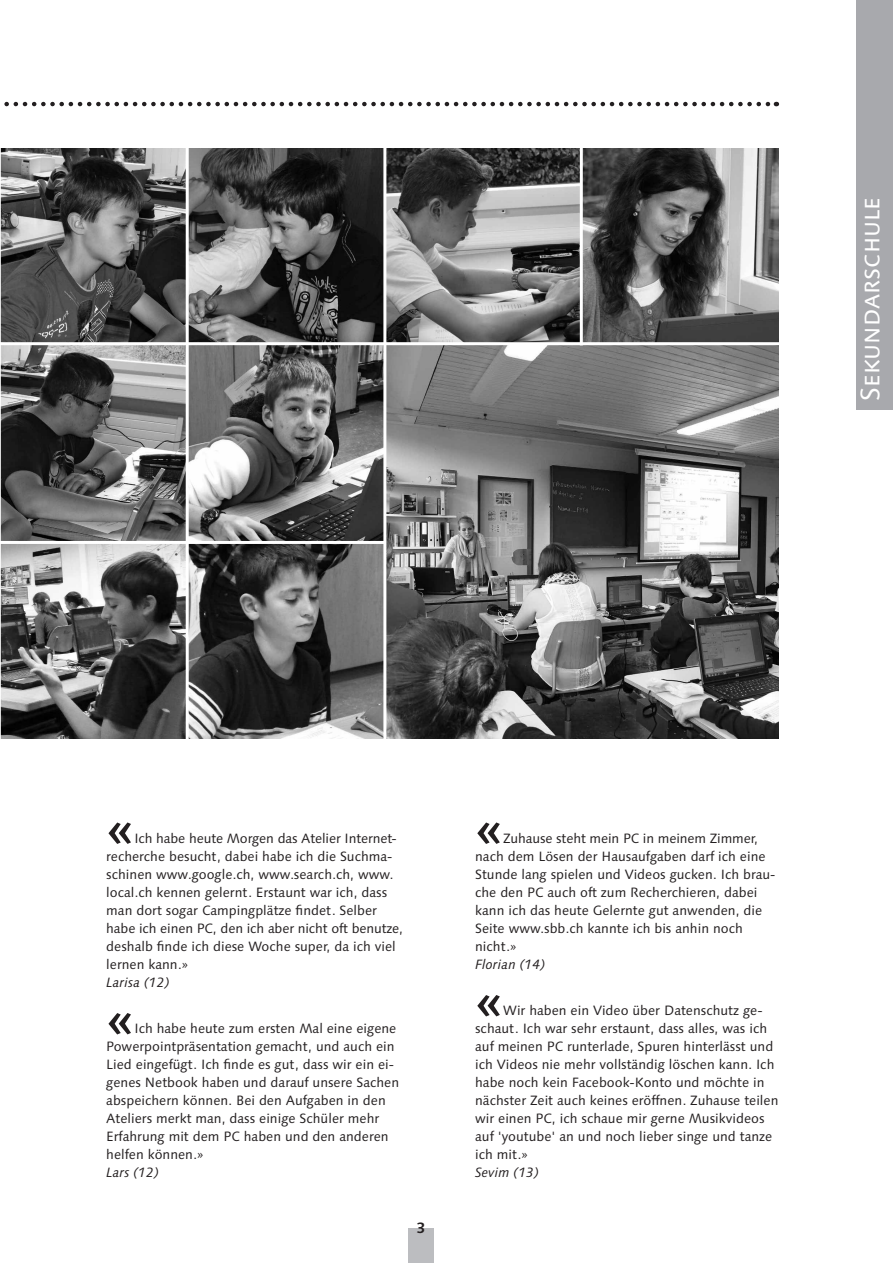
<style>
.page{position:relative;width:893px;height:1263px;background:#fff}
.page>*{position:absolute;margin:0;border:0;box-sizing:border-box;transform-origin:0 0}
.t1{font:700 54px "Linotype Syntax";color:#231f20}
.t2{font:27px "Linotype Syntax SC";color:#fff}
.t3{font:700 15px "Linotype Syntax";color:#231f20}
.t4{font:13.5px/18px "Linotype Syntax";color:#231f20}
.t5{font:italic 13.5px "Linotype Syntax";color:#231f20}
</style>
<div class="page">
<div style="left:408px;top:1228px;width:26px;height:35px;background:#bcbdc0"></div>
<svg style="left:4px;top:102px;width:773px;height:4px"></svg>
<img style="left:1px;top:148px;width:382px;height:194px">
<img style="left:386px;top:148px;width:393px;height:590px">
<img style="left:1px;top:345px;width:382px;height:196px">
<img style="left:1px;top:544px;width:382px;height:194px">
<div style="left:856px;top:0;width:37px;height:410px;background:#a8a9ad"></div>
<hr style="left:186px;top:137px;width:3px;height:602px;background:#fff">
<hr style="left:580px;top:133px;width:3px;height:212px;background:#fff">
<hr style="left:0;top:342px;width:825px;height:3px;background:#fff">
<h2 class="t2" style="left:854px;top:401px;width:205px;rotate:-90deg">Sekundarschule</h2>
<h1 class="t1" style="left:106px;top:795px;width:30px">«</h1>
<p class="t4" style="left:106px;top:829px;width:298px;text-indent:28px">Ich habe heute Morgen das Atelier Internet&shy;recherche besucht, dabei habe ich die Suchma&shy;schinen www.google.ch, www.search.ch, www. local.ch kennen gelernt. Erstaunt war ich, dass man dort sogar Campingplätze findet. Selber habe ich einen PC, den ich aber nicht oft benutze, deshalb finde ich diese Woche super, da ich viel lernen kann.»</p>
<p class="t5" style="left:106px;top:974px;width:65px">Larisa (12)</p>
<h1 class="t1" style="left:106px;top:985px;width:30px">«</h1>
<p class="t4" style="left:106px;top:1020px;width:294px;text-indent:28px">Ich habe heute zum ersten Mal eine eigene Powerpointpräsentation gemacht, und auch ein Lied eingefügt. Ich finde es gut, dass wir ein ei&shy;genes Netbook haben und darauf unsere Sachen abspeichern können. Bei den Aufgaben in den Ateliers merkt man, dass einige Schüler mehr Erfahrung mit dem PC haben und den anderen helfen können.»</p>
<p class="t5" style="left:106px;top:1165px;width:54px">Lars (12)</p>
<p class="t3" style="left:417px;top:1219px;width:10px">3</p>
<h1 class="t1" style="left:475px;top:795px;width:30px">«</h1>
<p class="t4" style="left:475px;top:829px;width:302px;text-indent:28px">Zuhause steht mein PC in meinem Zimmer, nach dem Lösen der Hausaufgaben darf ich eine Stunde lang spielen und Videos gucken. Ich brau&shy;che den PC auch oft zum Recherchieren, dabei kann ich das heute Gelernte gut anwenden, die Seite www.sbb.ch kannte ich bis anhin noch nicht.»</p>
<p class="t5" style="left:475px;top:956px;width:71px">Florian (14)</p>
<h1 class="t1" style="left:475px;top:967px;width:30px">«</h1>
<p class="t4" style="left:475px;top:1002px;width:305px;text-indent:28px">Wir haben ein Video über Datenschutz ge&shy;schaut. Ich war sehr erstaunt, dass alles, was ich auf meinen PC runterlade, Spuren hinterlässt und ich Videos nie mehr vollständig löschen kann. Ich habe noch kein Facebook-Konto und möchte in nächster Zeit auch keines eröffnen. Zuhause teilen wir einen PC, ich schaue mir gerne Musikvideos auf 'youtube' an und noch lieber singe und tanze ich mit.»</p>
<p class="t5" style="left:475px;top:1165px;width:65px">Sevim (13)</p>
</div>
